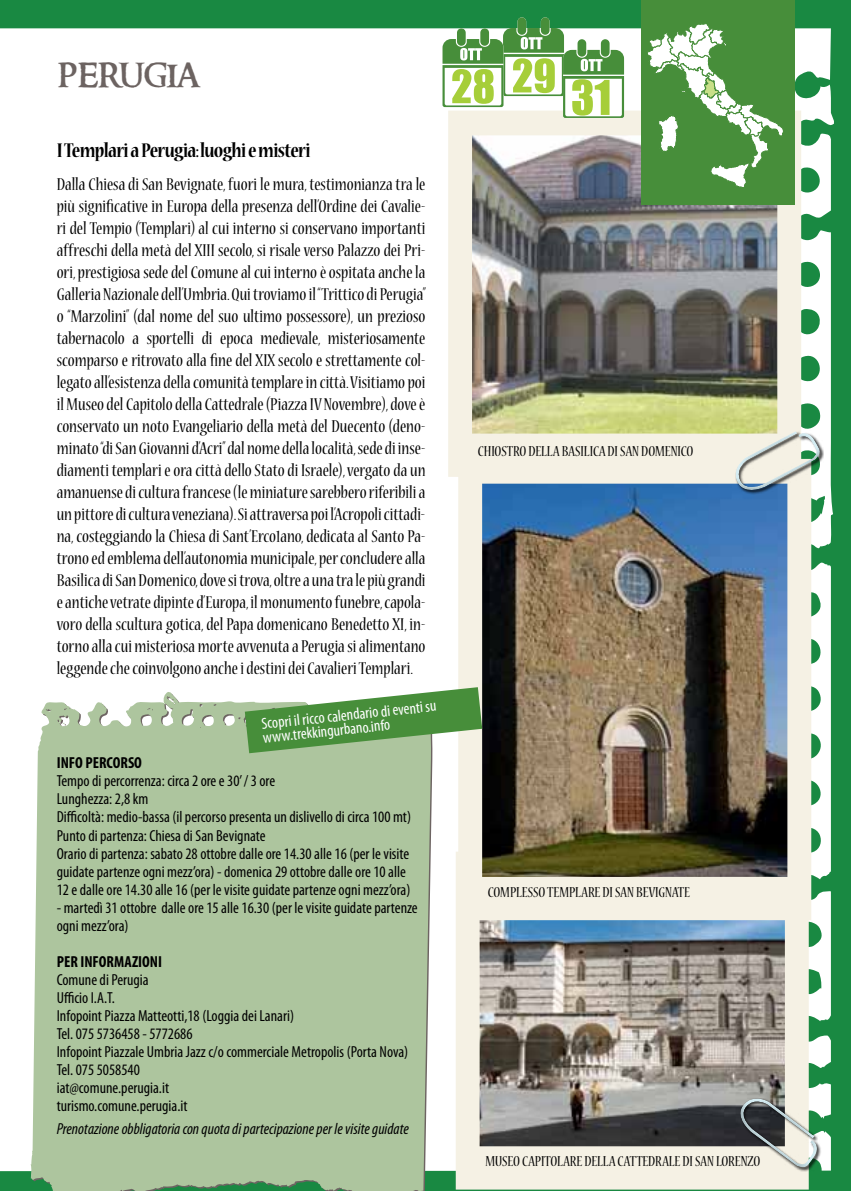
<style>
.page{position:relative;width:851px;height:1191px;background:#fff}
.page>*{position:absolute;margin:0;border:0;box-sizing:border-box;transform-origin:0 0}
.t1{font:500 40px "Ringbearer";letter-spacing:-.02em;color:#6c6361}
.t2{font:700 condensed 22px "Nueva Std";letter-spacing:-.03em;color:#000}
.t3{font:condensed 19px/22px "Nueva Std";color:#000;text-align:justify}
.t4{font:condensed 16px/18px "Myriad Pro";color:#000}
.t5{font:condensed 16px "Nueva Std";color:#000}
.t6{font:italic condensed 16px "Myriad Pro";color:#000}
.t7{font:condensed 16px/14px "Myriad Pro";color:#fff}
.t8{font:700 condensed 16px "Myriad Pro";color:#000}
.t9{font:condensed 16px "Nueva Std";letter-spacing:.025em;color:#000}
</style>
<div class="page">
<div style="left:0;top:0;width:850px;height:1191px;background:#198942"></div>
<div style="left:0;top:28px;width:833px;height:1143px;background:#fff"></div>
<div style="left:31px;top:692px;width:400px;height:499px;background:#adc59e"></div>
<svg style="left:455px;top:851px;width:353px;height:338px;background:#a2a19c"></svg>
<img style="left:458px;top:477px;width:353px;height:443px">
<img style="left:448px;top:111px;width:353px;height:366px">
<svg style="left:727px;top:410px;width:99px;height:100px;background:#bacbbf"></svg>
<svg style="left:737px;top:1091px;width:84px;height:81px;background:#a2a8a0"></svg>
<div style="left:641px;top:0;width:153px;height:204px;background:#478e3a"></div>
<svg style="left:648px;top:24px;width:135px;height:163px"></svg>
<svg style="left:442px;top:17px;width:182px;height:101px;background:#a2c890"></svg>
<svg style="left:245px;top:687px;width:237px;height:66px;background:#7fae74"></svg>
<h1 class="t1" style="left:57px;top:46px;width:145px">perugia</h1>
<p class="t2" style="left:57px;top:140px;width:255px">I Templari a Perugia:luoghi e misteri</p>
<p class="t3" style="left:57px;top:174px;width:371px">Dalla Chiesa di San Bevignate, fuori le mura, testimonianza tra le più significative in Europa della presenza dell’Ordine dei Cavalie&shy;ri del Tempio (Templari) al cui interno si conservano importanti affreschi della metà del XIII secolo, si risale verso Palazzo dei Pri&shy;ori, prestigiosa sede del Comune al cui interno è ospitata anche la Galleria Nazionale dell’Umbria. Qui troviamo il “Trittico di Perugia” o “Marzolini” (dal nome del suo ultimo possessore), un prezioso tabernacolo a sportelli di epoca medievale, misteriosamente scomparso e ritrovato alla fine del XIX secolo e strettamente col&shy;legato all’esistenza della comunità templare in città. Visitiamo poi il Museo del Capitolo della Cattedrale (Piazza IV Novembre), dove è conservato un noto Evangeliario della metà del Duecento (deno&shy;minato “di San Giovanni d’Acri” dal nome della località, sede di inse&shy;diamenti templari e ora città dello Stato di Israele), vergato da un amanuense di cultura francese (le miniature sarebbero riferibili a un pittore di cultura veneziana). Si attraversa poi l’Acropoli cittadi&shy;na, costeggiando la Chiesa di Sant’Erco1ano, dedicata al Santo Pa&shy;trono ed emblema dell’autonomia municipale, per concludere alla Basilica di San Domenico, dove si trova, oltre a una tra le più grandi e antiche vetrate dipinte d’Europa, il monumento funebre, capola&shy;voro della scultura gotica, del Papa domenicano Benedetto XI, in&shy;torno alla cui misteriosa morte avvenuta a Perugia si alimentano leggende che coinvolgono anche i destini dei Cavalieri Templari.</p>
<p class="t7" style="left:261px;top:716px;width:177px;rotate:-6deg">Scopri il ricco calendario di eventi su www.trekkingurbano.info</p>
<p class="t8" style="left:57px;top:753px;width:87px">INFO PERCORSO</p>
<p class="t4" style="left:57px;top:772px;width:356px">Tempo di percorrenza: circa 2 ore e 30’ / 3 ore<br>Lunghezza: 2,8 km<br>Difficoltà: medio-bassa (il percorso presenta un dislivello di circa 100 mt)<br>Punto di partenza: Chiesa di San Bevignate<br>Orario di partenza: sabato 28 ottobre dalle ore 14.30 alle 16 (per le visite guidate partenze ogni mezz’ora) - domenica 29 ottobre dalle ore 10 alle 12 e dalle ore 14.30 alle 16 (per le visite guidate partenze ogni mezz’ora)</p>
<p class="t4" style="left:57px;top:898px;width:362px">- martedì 31 ottobre dalle ore 15 alle 16.30 (per le visite guidate partenze ogni mezz’ora)</p>
<p class="t8" style="left:57px;top:951px;width:107px">PER INFORMAZIONI</p>
<p class="t4" style="left:57px;top:970px;width:353px">Comune di Perugia<br>Ufficio I.A.T.<br>Infopoint Piazza Matteotti,18 (Loggia dei Lanari)<br>Tel. 075 5736458 - 5772686<br>Infopoint Piazzale Umbria Jazz c/o commerciale Metropolis (Porta Nova)<br>Tel. 075 5058540<br>iat@comune.perugia.it<br>turismo.comune.perugia.it</p>
<p class="t6" style="left:57px;top:1119px;width:353px">Prenotazione obbligatoria con quota di partecipazione per le visite guidate</p>
<p class="t5" style="left:477px;top:444px;width:178px">Chiostro della Basilica di San Domenico</p>
<p class="t5" style="left:488px;top:884px;width:68px">Complesso temp</p>
<p class="t5" style="left:575px;top:884px;width:75px">lare di San Bevignate</p>
<p class="t5" style="left:485px;top:1153px;width:17px">Museo</p>
<p class="t5" style="left:522px;top:1153px;width:13px">Capito</p>
<p class="t9" style="left:557px;top:1153px;width:74px">lare della Catted</p>
<p class="t5" style="left:655px;top:1153px;width:105px">rale di San Lorenzo</p>
</div>
